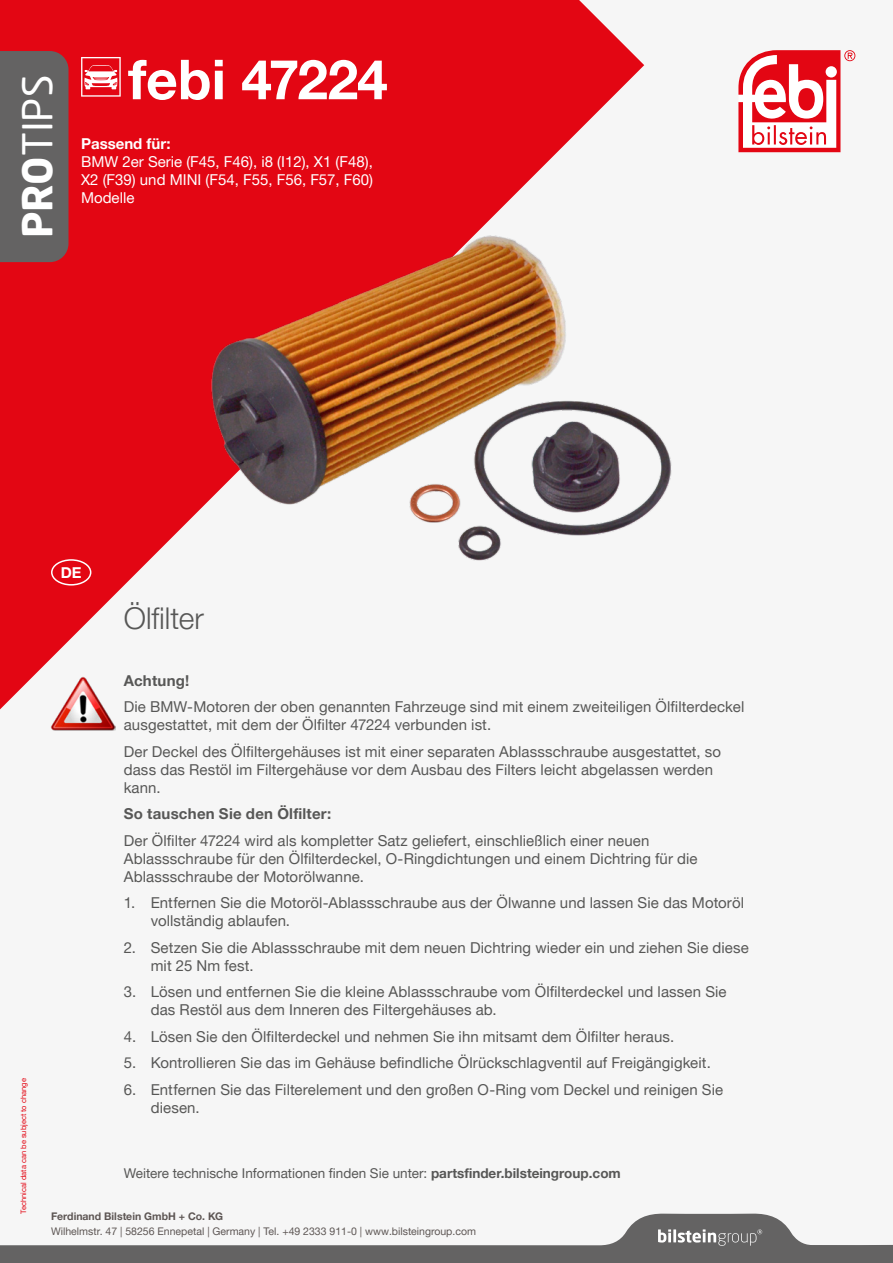
<style>
.page{position:relative;width:893px;height:1263px;background:#f6f6f6}
.page>*{position:absolute;margin:0;border:0;box-sizing:border-box;transform-origin:0 0}
.t1{font:700 55.2px "Helvetica Neue World 75";letter-spacing:-.01em;color:#fff}
.t2{font:40.65px "Neo Sans Pro";color:#fff}
.t3{font:30px "Helvetica Neue World 45 Lt";color:#575756}
.t4{font:15px/18px "Helvetica Neue World 55 Roman";letter-spacing:.005em;color:#575756}
.t5{font:15px/18px "Helvetica Neue World 55 Roman";color:#fff;text-align:justify}
.t6{font:700 15px "Helvetica Neue World 75";letter-spacing:.02em;color:#575756}
.t7{font:700 15px "Helvetica Neue World 75";color:#fff}
.t8{font:13.5px "Helvetica Neue World 55 Roman";color:#575756}
.t9{font:10.5px "Helvetica Neue World 55 Roman";color:#5d5654}
.t10{font:700 10.5px "Helvetica Neue World 75";color:#5d5654}
.t11{font:7.5px "Helvetica Neue World 55 Roman";color:#e30613}
.s1{font-weight:700}
.s2{font-family:"Helvetica Neue World 75";font-weight:700}
</style>
<div class="page">
<svg style="left:0;top:0;width:644px;height:710px;fill:#e30613"></svg>
<div style="left:0;top:51px;width:69px;height:211px;background:#646363"></div>
<svg style="left:738px;top:50px;width:117px;height:102px"></svg>
<svg style="left:0;top:1213px;width:893px;height:50px"></svg>
<img style="left:196px;top:219px;width:476px;height:357px">
<div style="left:51px;top:559px;width:40px;height:26px;border:2px solid #fff;border-radius:50%"></div>
<svg style="left:81px;top:57px;width:40px;height:40px"></svg>
<img style="left:50px;top:676px;width:66px;height:55px">
<h2 class="t2" style="left:13px;top:238px;width:165px;rotate:-90deg"><span class="s1">PRO</span>TIPS</h2>
<h1 class="t1" style="left:128px;top:48px;width:261px">febi 47224</h1>
<p class="t7" style="left:81px;top:135px;width:91px">Passend für:</p>
<p class="t5" style="left:81px;top:153px;width:294px">BMW 2er Serie (F45, F46), i8 (I12), X1 (F48), X2 (F39) und MINI (F54, F55, F56, F57, F60)<br>Modelle</p>
<p class="t7" style="left:61px;top:564px;width:22px">DE</p>
<h3 class="t3" style="left:124px;top:601px;width:82px">Ölfilter</h3>
<p class="t11" style="left:19px;top:1213px;width:137px;rotate:-90deg">Technical data can be subject to change</p>
<p class="t6" style="left:124px;top:671px;width:67px">Achtung!</p>
<p class="t4" style="left:124px;top:698px;width:622px">Die BMW-Motoren der oben genannten Fahrzeuge sind mit einem zweiteiligen Ölfilterdeckel ausgestattet, mit dem der Ölfilter 47224 verbunden ist.</p>
<p class="t4" style="left:124px;top:742px;width:599px">Der Deckel des Ölfiltergehäuses ist mit einer separaten Ablassschraube ausgestattet, so dass das Restöl im Filtergehäuse vor dem Ausbau des Filters leicht abgelassen werden kann.</p>
<p class="t6" style="left:124px;top:805px;width:209px">So tauschen Sie den Ölfilter:</p>
<p class="t4" style="left:124px;top:831px;width:575px">Der Ölfilter 47224 wird als kompletter Satz geliefert, einschließlich einer neuen<br>Ablassschraube für den Ölfilterdeckel, O-Ringdichtungen und einem Dichtring für die<br>Ablassschraube der Motorölwanne.</p>
<p class="t4" style="left:151px;top:894px;width:595px;text-indent:-27px">1. Entfernen Sie die Motoröl-Ablassschraube aus der Ölwanne und lassen Sie das Motoröl vollständig ablaufen.</p>
<p class="t4" style="left:151px;top:938px;width:600px;text-indent:-27px">2. Setzen Sie die Ablassschraube mit dem neuen Dichtring wieder ein und ziehen Sie diese mit 25 Nm fest.</p>
<p class="t4" style="left:151px;top:983px;width:577px;text-indent:-27px">3. Lösen und entfernen Sie die kleine Ablassschraube vom Ölfilterdeckel und lassen Sie das Restöl aus dem Inneren des Filtergehäuses ab.</p>
<p class="t4" style="left:124px;top:1027px;width:552px">4. Lösen Sie den Ölfilterdeckel und nehmen Sie ihn mitsamt dem Ölfilter heraus.</p>
<p class="t4" style="left:124px;top:1054px;width:589px">5. Kontrollieren Sie das im Gehäuse befindliche Ölrückschlagventil auf Freigängigkeit.</p>
<p class="t4" style="left:151px;top:1080px;width:574px;text-indent:-27px">6. Entfernen Sie das Filterelement und den großen O-Ring vom Deckel und reinigen Sie diesen.</p>
<p class="t8" style="left:124px;top:1165px;width:498px">Weitere technische Informationen finden Sie unter: <span class="s2">partsfinder.bilsteingroup.com</span></p>
<p class="t10" style="left:51px;top:1210px;width:174px">Ferdinand Bilstein GmbH + Co. KG</p>
<p class="t9" style="left:51px;top:1225px;width:426px">Wilhelmstr. 47 | 58256 Ennepetal | Germany | Tel. +49 2333 911-0 | www.bilsteingroup.com</p>
</div>
